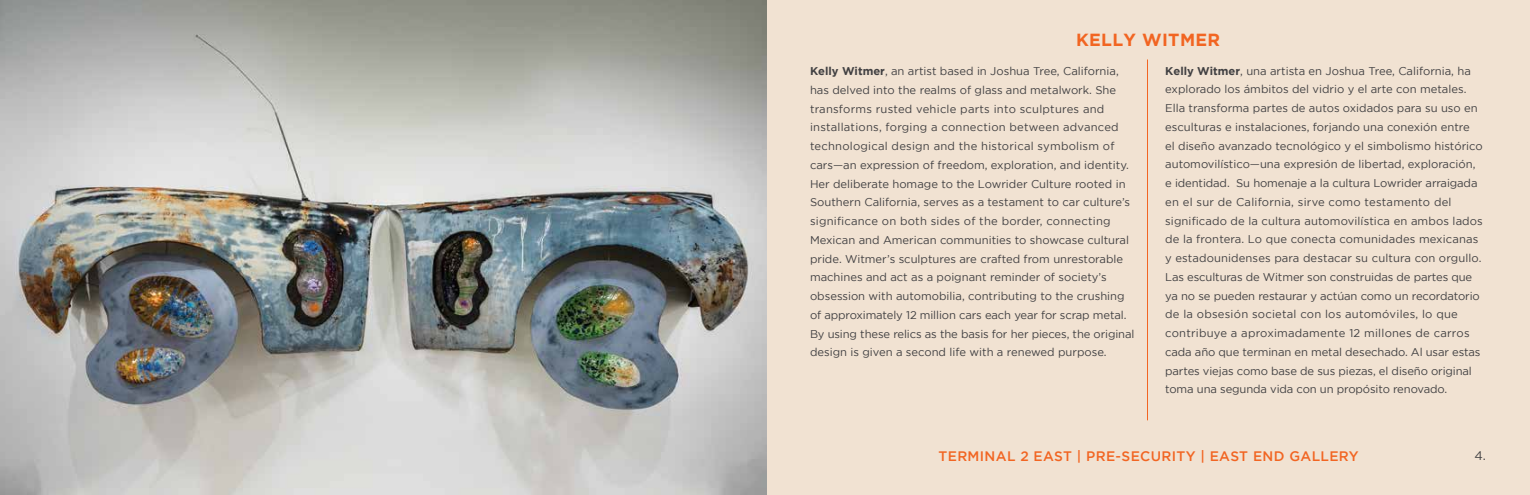
<style>
.page{position:relative;width:1530px;height:495px;background:#fff}
.page>*{position:absolute;margin:0;border:0;box-sizing:border-box;transform-origin:0 0}
.t1{font:700 17.5px "Gotham";letter-spacing:.02em;color:#f26522}
.t2{font:500 13.75px "Gotham";letter-spacing:.025em;color:#f26522}
.t3{font:12.5px "Gotham";color:#414042}
.t4{font:11.25px/18.8px "Gotham";color:#414042}
.s1{font-weight:700}
</style>
<div class="page">
<div style="left:740px;top:0;width:790px;height:495px;background:#f1e2d2"></div>
<hr style="left:1147px;top:60px;width:1px;height:360px;background:#f26522">
<img style="left:0;top:0;width:767px;height:495px">
<h1 class="t1" style="left:1076px;top:30px;width:146px">KELLY WITMER</h1>
<p class="t4" style="left:810px;top:62px;width:326px"><span class="s1">Kelly Witmer</span>, an artist based in Joshua Tree, California, has delved into the realms of glass and metalwork. She transforms rusted vehicle parts into sculptures and installations, forging a connection between advanced technological design and the historical symbolism of cars—an expression of freedom, exploration, and identity.<br>Her deliberate homage to the Lowrider Culture rooted in Southern California, serves as a testament to car culture’s significance on both sides of the border, connecting Mexican and American communities to showcase cultural pride. Witmer’s sculptures are crafted from unrestorable machines and act as a poignant reminder of society’s obsession with automobilia, contributing to the crushing of approximately 12 million cars each year for scrap metal.<br>By using these relics as the basis for her pieces, the original design is given a second life with a renewed purpose.</p>
<p class="t4" style="left:1165px;top:61px;width:319px"><span class="s1">Kelly Witmer</span>, una artista en Joshua Tree, California, ha explorado los ámbitos del vidrio y el arte con metales.<br>Ella transforma partes de autos oxidados para su uso en esculturas e instalaciones, forjando una conexión entre<br>el diseño avanzado tecnológico y el simbolismo histórico automovilístico—una expresión de libertad, exploración, e identidad. Su homenaje a la cultura Lowrider arraigada en el sur de California, sirve como testamento del significado de la cultura automovilística en ambos lados de la frontera. Lo que conecta comunidades mexicanas y estadounidenses para destacar su cultura con orgullo.<br>Las esculturas de Witmer son construidas de partes que ya no se pueden restaurar y actúan como un recordatorio de la obsesión societal con los automóviles, lo que contribuye a aproximadamente 12 millones de carros cada año que terminan en metal desechado. Al usar estas partes viejas como base de sus piezas, el diseño original toma una segunda vida con un propósito renovado.</p>
<p class="t2" style="left:939px;top:448px;width:422px">TERMINAL 2 EAST | PRE-SECURITY | EAST END GALLERY</p>
<p class="t3" style="left:1474px;top:449px;width:13px">4.</p>
</div>
